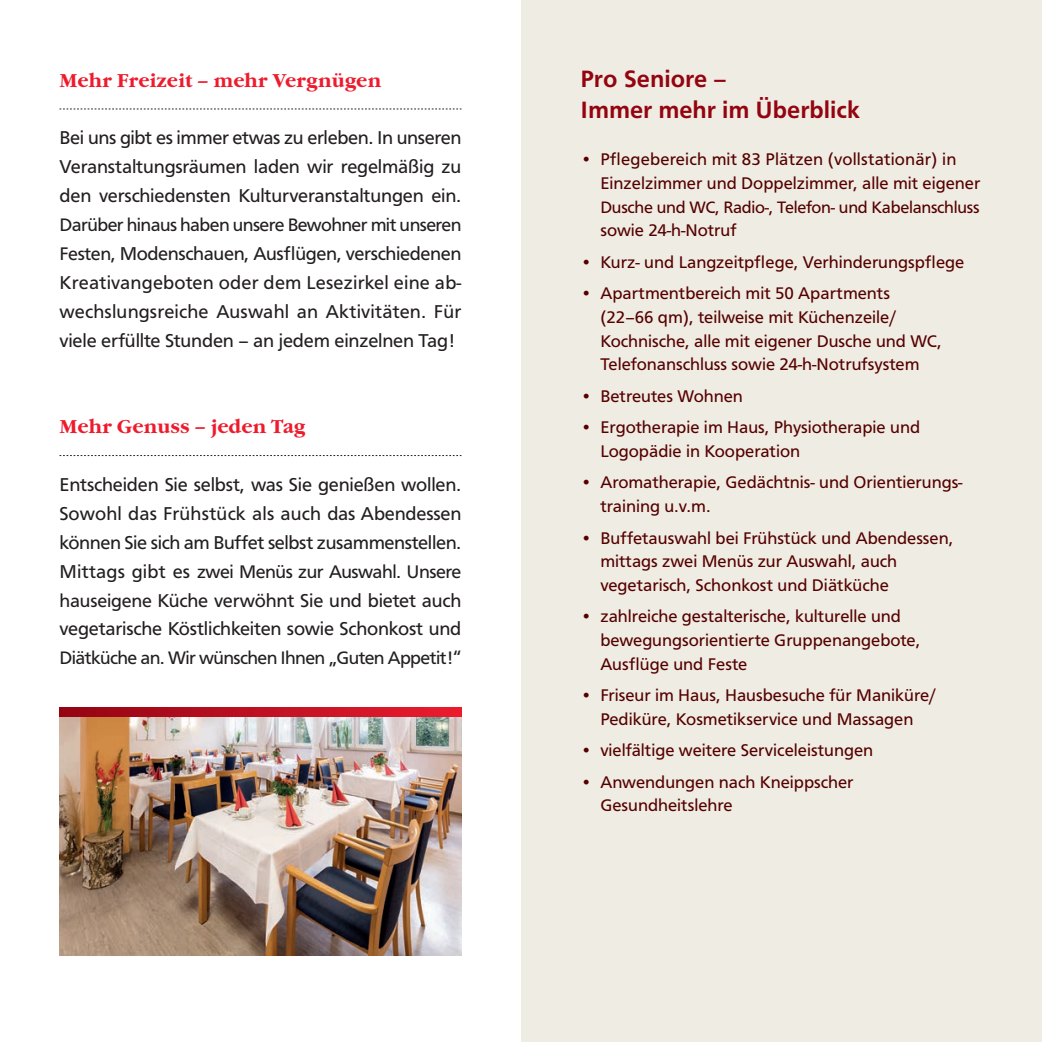
<style>
.page{position:relative;width:1042px;height:1042px;background:#fff}
.page>*{position:absolute;margin:0;border:0;box-sizing:border-box;transform-origin:0 0}
.t1{font:500 24.5px/31.5px "F015 T";color:#940410}
.t2{font:19.25px/28.9px "F015 T";letter-spacing:-.01em;color:#231f20;text-align:justify}
.t3{font:700 19.25px "Garamond Itc T";color:#ee1b2d}
.t4{font:18.9px "F015 T";letter-spacing:-.025em;color:#231f20}
.t5{font:18.72px "F015 T";letter-spacing:-.03em;color:#231f20}
.t6{font:17.5px/23.6px "F015 T";color:#500}
.t7{font:17.15px "F015 T";letter-spacing:-.015em;color:#500}
.s1{font-size:18.9px}
.s2{font-size:19.25px}
</style>
<div class="page">
<div style="left:521px;top:0;width:521px;height:1042px;background:#efede3"></div>
<svg style="left:60px;top:109px;width:401px;height:1px"></svg>
<svg style="left:60px;top:455px;width:401px;height:1px"></svg>
<svg style="left:60px;top:707px;width:401px;height:10px;background:#be1021"></svg>
<img style="left:60px;top:717px;width:401px;height:238px">
<p class="t3" style="left:60px;top:69px;width:323px">Mehr Freizeit – mehr Vergnügen</p>
<p class="t2" style="left:60px;top:124px;width:403px">Bei uns gibt es immer etwas zu erleben. In unseren Veranstaltungsräumen laden wir regelmäßig zu den verschiedensten Kulturveranstaltungen ein.</p>
<p class="t5" style="left:60px;top:214px;width:403px">Darüber hinaus haben unsere Bewohner mit unseren</p>
<p class="t2" style="left:60px;top:239px;width:403px"><span class="s1">Festen,</span> Modenschauen, Ausflügen, verschiedenen Kreativangeboten oder dem Lesezirkel eine ab&shy;wechslungsreiche Auswahl an Aktivitäten. Für viele erfüllte Stunden – an jedem einzelnen Tag!</p>
<p class="t3" style="left:60px;top:416px;width:247px">Mehr Genuss – jeden Tag</p>
<p class="t2" style="left:60px;top:470px;width:403px">Entscheiden Sie selbst, was Sie genießen wollen.<br>Sowohl das Frühstück als auch das Abendessen können Sie sich am Buffet selbst zusammenstellen.</p>
<p class="t4" style="left:60px;top:560px;width:403px"><span class="s2">Mittags gibt es</span> zwei Menüs zur Auswahl. Unsere</p>
<p class="t2" style="left:60px;top:586px;width:403px"><span class="s1">hauseigene</span> Küche verwöhnt Sie und bietet auch vegetarische Köstlichkeiten sowie Schonkost und</p>
<p class="t5" style="left:60px;top:647px;width:403px">Diätküche an. Wir wünschen Ihnen „Guten Appetit!“</p>
<h1 class="t1" style="left:580px;top:63px;width:281px">Pro Seniore –<br>Immer mehr im Überblick</h1>
<p class="t6" style="left:600px;top:148px;width:381px;text-indent:-20px">• Pflegebereich mit 83 Plätzen (vollstationär) in<br>Einzelzimmer und Doppelzimmer, alle mit eigener</p>
<p class="t7" style="left:600px;top:197px;width:381px">Dusche und WC, Radio-, Telefon- und Kabelanschluss</p>
<p class="t6" style="left:600px;top:219px;width:138px">sowie 24-h-Notruf</p>
<p class="t6" style="left:580px;top:250px;width:385px">• Kurz- und Langzeitpflege, Verhinderungspflege</p>
<p class="t6" style="left:600px;top:282px;width:343px;text-indent:-20px">• Apartmentbereich mit 50 Apartments (22–66 qm), teilweise mit Küchenzeile/ Kochnische, alle mit eigener Dusche und WC, Telefonanschluss sowie 24-h-Notrufsystem</p>
<p class="t6" style="left:580px;top:384px;width:164px">• Betreutes Wohnen</p>
<p class="t6" style="left:600px;top:416px;width:321px;text-indent:-20px">• Ergotherapie im Haus, Physiotherapie und<br>Logopädie in Kooperation</p>
<p class="t6" style="left:600px;top:471px;width:364px;text-indent:-20px">• Aromatherapie, Gedächtnis- und Orientierungs&shy;training u.v.m.</p>
<p class="t6" style="left:600px;top:526px;width:354px;text-indent:-20px">• Buffetauswahl bei Frühstück und Abendessen, mittags zwei Menüs zur Auswahl, auch vegetarisch, Schonkost und Diätküche</p>
<p class="t6" style="left:600px;top:605px;width:321px;text-indent:-20px">• zahlreiche gestalterische, kulturelle und bewegungsorientierte Gruppenangebote,<br>Ausflüge und Feste</p>
<p class="t6" style="left:580px;top:683px;width:358px;text-align:center">• Friseur im Haus, Hausbesuche für Maniküre/<br>Pediküre, Kosmetikservice und Massagen</p>
<p class="t6" style="left:580px;top:738px;width:294px">• vielfältige weitere Serviceleistungen</p>
<p class="t6" style="left:600px;top:770px;width:255px;text-indent:-20px">• Anwendungen nach Kneippscher<br>Gesundheitslehre</p>
</div>
